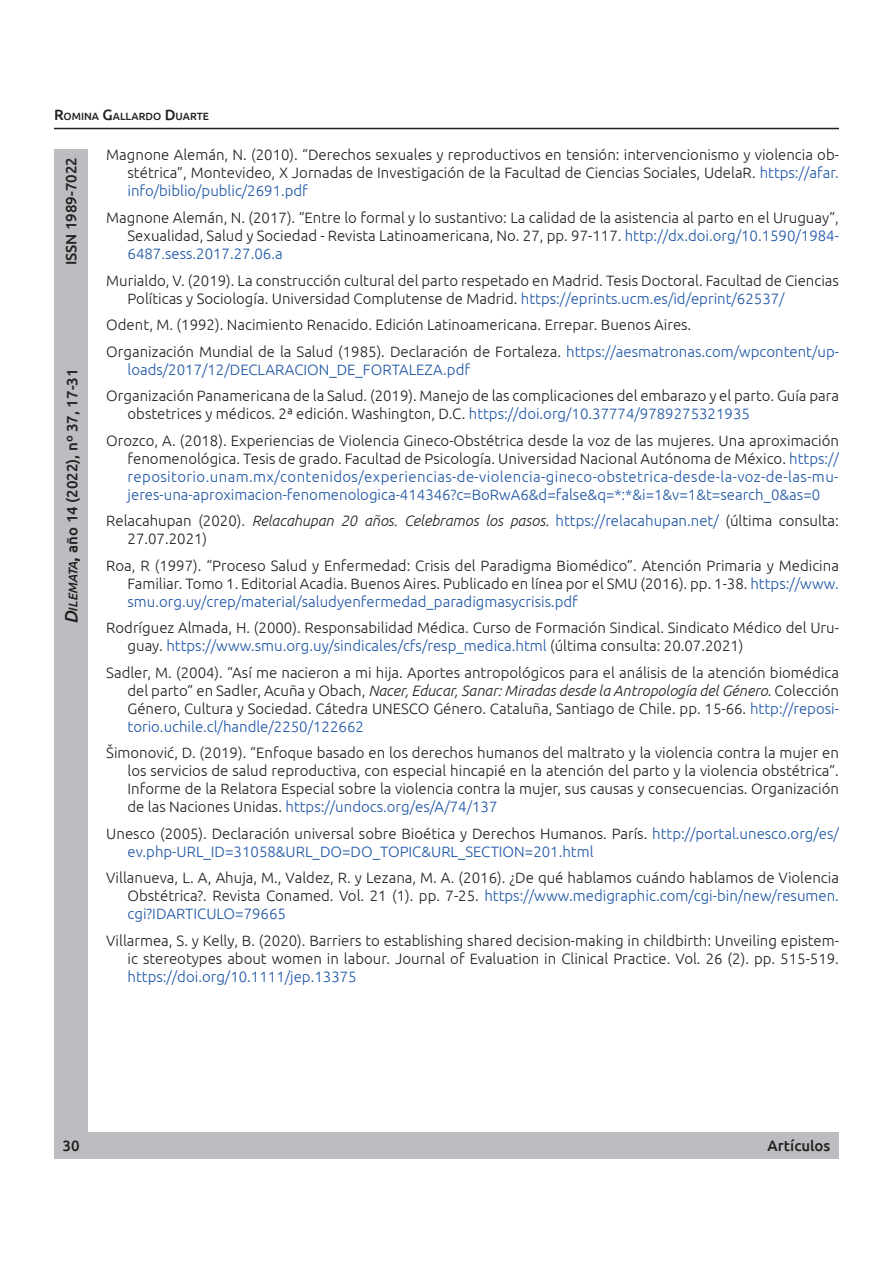
<style>
.page{position:relative;width:893px;height:1263px;background:#fff}
.page>*{position:absolute;margin:0;border:0;box-sizing:border-box;transform-origin:0 0}
.t1{font:300 15px/18px "Ubuntu";color:#231f20;text-align:justify}
.t2{font:300 15px/18px "Ubuntu";color:#1e56a6;text-align:justify}
.t3{font:500 15px "Ubuntu";color:#231f20}
.t4{font:500 10.5px "Ubuntu";color:#231f20}
.s1{font-size:15px}
.s2{color:#1e56a6}
.s3{color:#231f20}
.s4{font-style:italic}
.s5{font-style:italic;font-size:18px}
.s6{font-style:italic;font-size:12.6px}
.s7{font-size:18px}
</style>
<div class="page">
<hr style="left:54px;top:128px;width:785px;height:1px;background:#231f20">
<div style="left:54px;top:1132px;width:82px;height:27px;background:#bcbdc0"></div>
<div style="left:130px;top:1132px;width:709px;height:27px;background:#bcbdc0"></div>
<div style="left:54px;top:360px;width:33px;height:775px;background:#bcbdc0"></div>
<div style="left:54px;top:149px;width:33px;height:215px;background:#bcbdc0"></div>
<p class="t4" style="left:54px;top:109px;width:157px"><span class="s1">R</span>OMINA <span class="s1">G</span>ALLARDO <span class="s1">D</span> UARTE</p>
<p class="t3" style="left:62px;top:265px;width:110px;rotate:-90deg">ISSN 1989-7022</p>
<p class="t1" style="left:128px;top:146px;width:713px;text-indent:-21px">Magnone Alemán, N. (2010). “Derechos sexuales y reproductivos en tensión: intervencionismo y violencia ob&shy;stétrica”, Montevideo, X Jornadas de Investigación de la Facultad de Ciencias Sociales, UdelaR. <span class="s2">https://afar. info/biblio/public/2691.pdf</span></p>
<p class="t1" style="left:128px;top:208px;width:713px;text-indent:-21px">Magnone Alemán, N. (2017). “Entre lo formal y lo sustantivo: La calidad de la asistencia al parto en el Uruguay”, Sexualidad, Salud y Sociedad - Revista Latinoamericana, No. 27, pp. 97-117. <span class="s2">http://dx.doi.org/10.1590/1984- 6487.sess.2017.27.06.a</span></p>
<p class="t1" style="left:128px;top:271px;width:713px;text-indent:-21px">Murialdo, V. (2019). La construcción cultural del parto respetado en Madrid. Tesis Doctoral. Facultad de Ciencias<br>Políticas y Sociología. Universidad Complutense de Madrid. <span class="s2">https://eprints.ucm.es/id/eprint/62537/</span></p>
<p class="t1" style="left:106px;top:311px;width:734px;line-height:26.5px">Odent, M. (1992). Nacimiento Renacido. Edición Latinoamericana. Errepar. Buenos Aires.<br>Organización Mundial de la Salud (1985). Declaración de Fortaleza. <span class="s2">https://aesmatronas.com/wpcontent/up-</span></p>
<p class="t2" style="left:128px;top:360px;width:344px">loads/2017/12/DECLARACION_DE_FORTALEZA.pdf</p>
<p class="t1" style="left:128px;top:386px;width:713px;text-indent:-21px">Organización Panamericana de la Salud. (2019). Manejo de las complicaciones del embarazo y el parto. Guía para obstetrices y médicos. 2ª edición. Washington, D.C. <span class="s2">https://doi.org/10.37774/9789275321935</span></p>
<p class="t2" style="left:128px;top:431px;width:713px;text-indent:-21px"><span class="s3">Orozco, A. (2018). Experiencias de Violencia Gineco-Obstétrica desde la voz de las mujeres. Una aproximación fenomenológica. Tesis de grado. Facultad de Psicología. Universidad Nacional Autónoma de México.</span> https:// repositorio.unam.mx/contenidos/experiencias-de-violencia-gineco-obstetrica-desde-la-voz-de-las-mu&shy;jeres-una-aproximacion-fenomenologica-414346?c=BoRwA6&amp;d=false&amp;q=*:*&amp;i=1&amp;v=1&amp;t=search_0&amp;as=0</p>
<p class="t1" style="left:128px;top:511px;width:713px;text-indent:-21px">Relacahupan (2020). <span class="s4">Relacahupan 20 años. Celebramos los pasos.</span> <span class="s2">https://relacahupan.net/</span> (última consulta:<br>27.07.2021)</p>
<p class="t1" style="left:128px;top:556px;width:713px;text-indent:-21px">Roa, R (1997). “Proceso Salud y Enfermedad: Crisis del Paradigma Biomédico”. Atención Primaria y Medicina Familiar. Tomo 1. Editorial Acadia. Buenos Aires. Publicado en línea por el SMU (2016). pp. 1-38. <span class="s2">https://www. smu.org.uy/crep/material/saludyenfermedad_paradigmasycrisis.pdf</span></p>
<p class="t1" style="left:128px;top:618px;width:713px;text-indent:-21px">Rodríguez Almada, H. (2000). Responsabilidad Médica. Curso de Formación Sindical. Sindicato Médico del Uru&shy;guay. <span class="s2">https://www.smu.org.uy/sindicales/cfs/resp_medica.html</span> (última consulta: 20.07.2021)</p>
<p class="t1" style="left:128px;top:663px;width:713px;text-indent:-21px">Sadler, M. (2004). “Así me nacieron a mi hija. Aportes antropológicos para el análisis de la atención biomédica del parto” en Sadler, Acuña y Obach, <span class="s4">Nacer, Educar, Sanar: Miradas desde la Antropología del Género</span>. Colección Género, Cultura y Sociedad. Cátedra UNESCO Género. Cataluña, Santiago de Chile. pp. 15-66. <span class="s2">http://reposi&shy;torio.uchile.cl/handle/2250/122662</span></p>
<p class="t1" style="left:128px;top:743px;width:713px;text-indent:-21px">Šimonović, D. (2019). “Enfoque basado en los derechos humanos del maltrato y la violencia contra la mujer en los servicios de salud reproductiva, con especial hincapié en la atención del parto y la violencia obstétrica”.<br>Informe de la Relatora Especial sobre la violencia contra la mujer, sus causas y consecuencias. Organización de las Naciones Unidas. <span class="s2">https://undocs.org/es/A/74/137</span></p>
<p class="t2" style="left:128px;top:824px;width:713px;text-indent:-21px"><span class="s3">Unesco (2005). Declaración universal sobre Bioética y Derechos Humanos. París.</span> http://portal.unesco.org/es/ ev.php-URL_ID=31058&amp;URL_DO=DO_TOPIC&amp;URL_SECTION=201.html</p>
<p class="t1" style="left:128px;top:868px;width:713px;text-indent:-21px">Villanueva, L. A, Ahuja, M., Valdez, R. y Lezana, M. A. (2016). ¿De qué hablamos cuándo hablamos de Violencia Obstétrica?. Revista Conamed. Vol. 21 (1). pp. 7-25. <span class="s2">https://www.medigraphic.com/cgi-bin/new/resumen. cgi?IDARTICULO=79665</span></p>
<p class="t1" style="left:106px;top:931px;width:734px;text-align:right">Villarmea, S. y Kelly, B. (2020). Barriers to establishing shared decision-making in childbirth: Unveiling epistem&shy;ic stereotypes about women in labour. Journal of Evaluation in Clinical Practice. Vol. 26 (2). pp. 515-519.</p>
<p class="t2" style="left:128px;top:967px;width:231px">https://doi.org/10.1111/jep.13375</p>
<p class="t3" style="left:63px;top:624px;width:257px;rotate:-90deg"><span class="s5">D</span><span class="s6">ilemata</span><span class="s7">,</span> año 14 (2022), nº 37, 17-31</p>
<p class="t3" style="left:63px;top:1136px;width:19px">30</p>
<p class="t3" style="left:768px;top:1136px;width:64px">Artículos</p>
</div>
